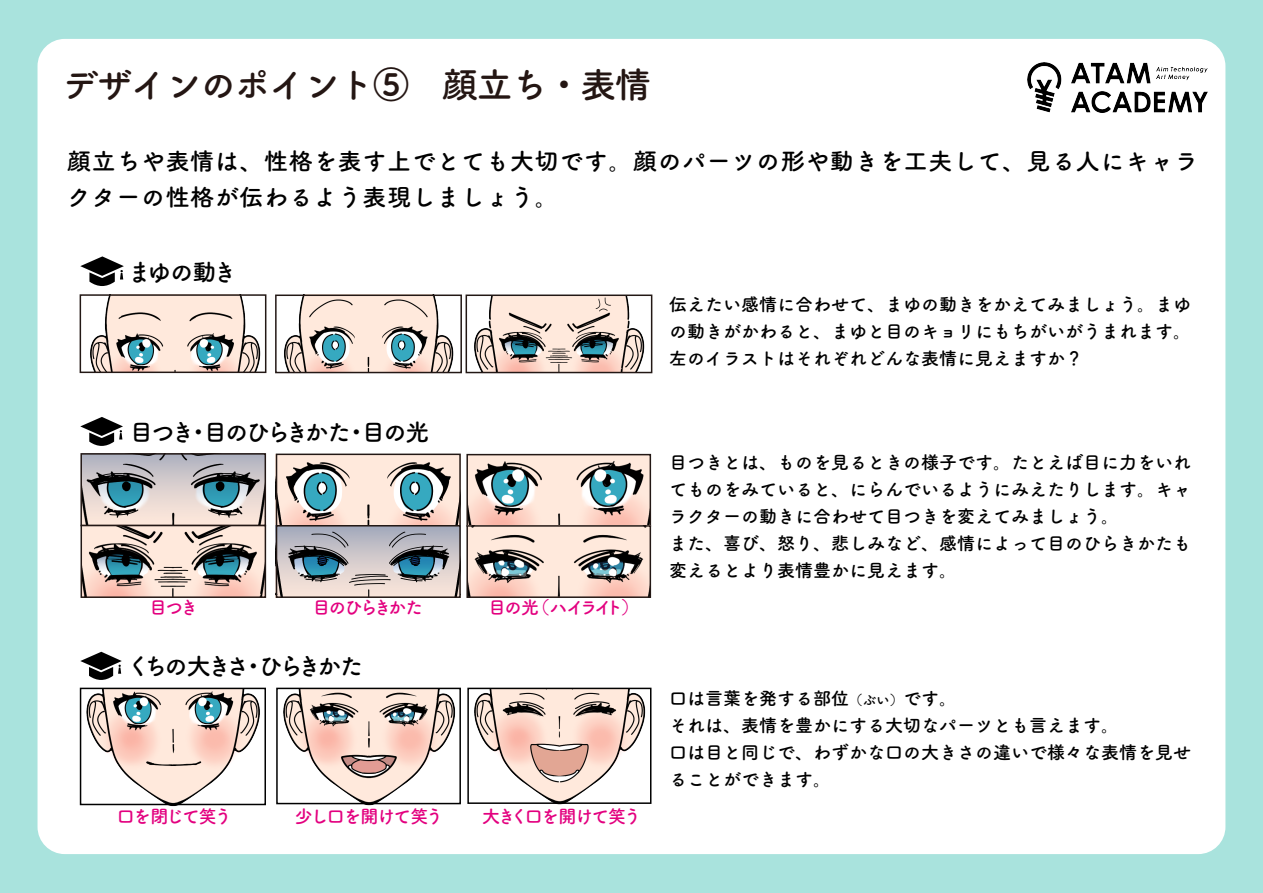
<style>
.page{position:relative;width:1263px;height:893px;background:#a9e3dd}
.page>*{position:absolute;margin:0;border:0;box-sizing:border-box;transform-origin:0 0}
.t1{font:36px "Tsuku A Rd Gothic Std B";letter-spacing:-.04em;color:#241613}
.t2{font:24px/36px "Tsuku A Rd Gothic Std B";letter-spacing:.025em;color:#000}
.t3{font:24px "Tsuku A Rd Gothic Std B";letter-spacing:-.115em;color:#000}
.t4{font:24px "Tsuku A Rd Gothic Std B";letter-spacing:-.15em;color:#000}
.t5{font:18px/27px "Tsuku A Rd Gothic Std B";color:#000}
.t6{font:18px "Tsuku A Rd Gothic Std B";letter-spacing:-.11em;color:#e3007f}
.t7{font:18px "Tsuku A Rd Gothic Std B";letter-spacing:-.15em;color:#e3007f}
.t8{font:18px "Tsuku A Rd Gothic Std B";letter-spacing:-.13em;color:#e3007f}
.s1{font-size:13.5px}
</style>
<div class="page">
<div style="left:38px;top:39px;width:1187px;height:815px;background:#fff;border-radius:27px"></div>
<img style="left:1028px;top:62px;width:180px;height:50px">
<svg style="left:80px;top:417px;width:43px;height:29px"></svg>
<div style="left:466px;top:454px;width:185px;height:73px;border:2px solid #231815"></div>
<img style="left:83px;top:456px;width:180px;height:139px">
<div style="left:80px;top:453px;width:186px;height:73px;border:2px solid #231815"></div>
<img style="left:279px;top:457px;width:179px;height:138px">
<div style="left:276px;top:454px;width:185px;height:72px;border:2px solid #231815"></div>
<svg style="left:467px;top:455px;width:183px;height:140px;background:#c8bbb4"></svg>
<div style="left:466px;top:525px;width:185px;height:73px;border:2px solid #231815"></div>
<div style="left:81px;top:525px;width:185px;height:73px;border:2px solid #231815"></div>
<div style="left:276px;top:525px;width:185px;height:73px;border:2px solid #231815"></div>
<svg style="left:80px;top:256px;width:44px;height:30px"></svg>
<img style="left:284px;top:297px;width:170px;height:73px">
<div style="left:275px;top:294px;width:187px;height:79px;border:2px solid #231815"></div>
<img style="left:458px;top:295px;width:195px;height:78px">
<div style="left:465px;top:294px;width:187px;height:79px;border:2px solid #231815"></div>
<img style="left:79px;top:295px;width:197px;height:78px">
<div style="left:80px;top:294px;width:186px;height:79px;border:2px solid #231815"></div>
<svg style="left:80px;top:652px;width:42px;height:28px"></svg>
<img style="left:79px;top:688px;width:187px;height:119px">
<div style="left:80px;top:688px;width:186px;height:117px;border:2px solid #000"></div>
<img style="left:276px;top:691px;width:181px;height:115px">
<div style="left:276px;top:688px;width:185px;height:116px;border:2px solid #000"></div>
<img style="left:457px;top:688px;width:195px;height:117px">
<div style="left:467px;top:688px;width:184px;height:116px;border:2px solid #000"></div>
<h1 class="t1" style="left:62px;top:56px;width:590px">デザインのポイント⑤　顔立ち・表情</h1>
<h2 class="t2" style="left:67px;top:142px;width:1133px">顔立ちや表情は、性格を表す上でとても大切です。顔のパーツの形や動きを工夫して、見る人にキャラクターの性格が伝わるよう表現しましょう。</h2>
<h2 class="t2" style="left:128px;top:252px;width:111px">まゆの動き</h2>
<h2 class="t3" style="left:130px;top:414px;width:302px">目つき・目のひらきかた・目の光</h2>
<p class="t6" style="left:149px;top:594px;width:50px">目つき</p>
<p class="t8" style="left:312px;top:594px;width:112px">目のひらきかた</p>
<p class="t7" style="left:488px;top:594px;width:152px">目の光（ハイライト）</p>
<h2 class="t4" style="left:127px;top:648px;width:238px">くちの大きさ・ひらきかた</h2>
<p class="t6" style="left:117px;top:802px;width:117px">口を閉じて笑う</p>
<p class="t6" style="left:295px;top:802px;width:150px">少し口を開けて笑う</p>
<p class="t6" style="left:482px;top:802px;width:161px">大きく口を開けて笑う</p>
<p class="t5" style="left:669px;top:290px;width:523px;text-align:justify">伝えたい感情に合わせて、まゆの動きをかえてみましょう。まゆの動きがかわると、まゆと目のキョリにもちがいがうまれます。左のイラストはそれぞれどんな表情に見えますか？</p>
<p class="t5" style="left:669px;top:448px;width:523px">目つきとは、ものを見るときの様子です。たとえば目に力をいれてものをみていると、にらんでいるようにみえたりします。キャラクターの動きに合わせて目つきを変えてみましょう。<br>また、喜び、怒り、悲しみなど、感情によって目のひらきかたも変えるとより表情豊かに見えます。</p>
<p class="t5" style="left:669px;top:684px;width:523px">口は言葉を発する部位<span class="s1">（ぶい）</span>です。<br>それは、表情を豊かにする大切なパーツとも言えます。<br>口は目と同じで、わずかな口の大きさの違いで様々な表情を見せることができます。</p>
</div>
